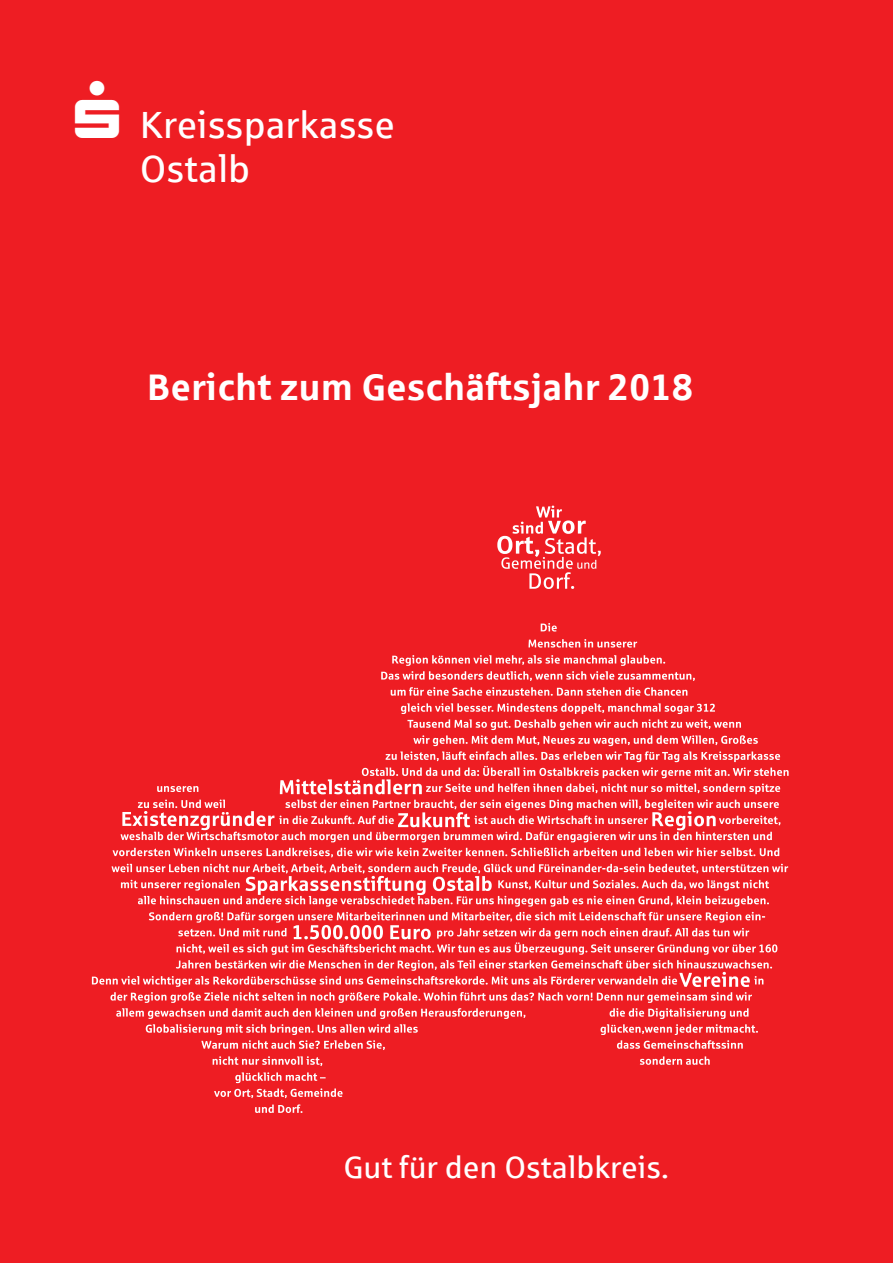
<style>
.page{position:relative;width:893px;height:1263px;background:#ee1d23}
.page>*{position:absolute;margin:0;border:0;box-sizing:border-box;transform-origin:0 0}
.t1{font:37.95px/44.1px "Sparkasse Rg";color:#fff}
.t2{font:700 37.05px "Sparkasse Rg";color:#fff}
.t3{font:30.9px "Sparkasse Rg";color:#fff}
</style>
<div class="page">
<svg style="left:255px;top:1104px;width:48px;height:9px"></svg>
<svg style="left:214px;top:1072px;width:129px;height:26px"></svg>
<svg style="left:213px;top:1056px;width:497px;height:10px"></svg>
<svg style="left:113px;top:848px;width:666px;height:9px"></svg>
<svg style="left:391px;top:687px;width:296px;height:9px"></svg>
<svg style="left:381px;top:655px;width:314px;height:26px"></svg>
<svg style="left:529px;top:639px;width:108px;height:9px"></svg>
<svg style="left:541px;top:623px;width:16px;height:8px"></svg>
<svg style="left:121px;top:703px;width:668px;height:139px"></svg>
<svg style="left:92px;top:864px;width:696px;height:186px"></svg>
<svg style="left:497px;top:506px;width:104px;height:83px"></svg>
<p class="t1" style="left:140px;top:101px;width:257px">Kreissparkasse<br>Ostalb</p>
<p class="t2" style="left:147px;top:363px;width:548px">Bericht zum Geschäftsjahr 2018</p>
<p class="t3" style="left:344px;top:1148px;width:327px">Gut für den Ostalbkreis.</p>
</div>
